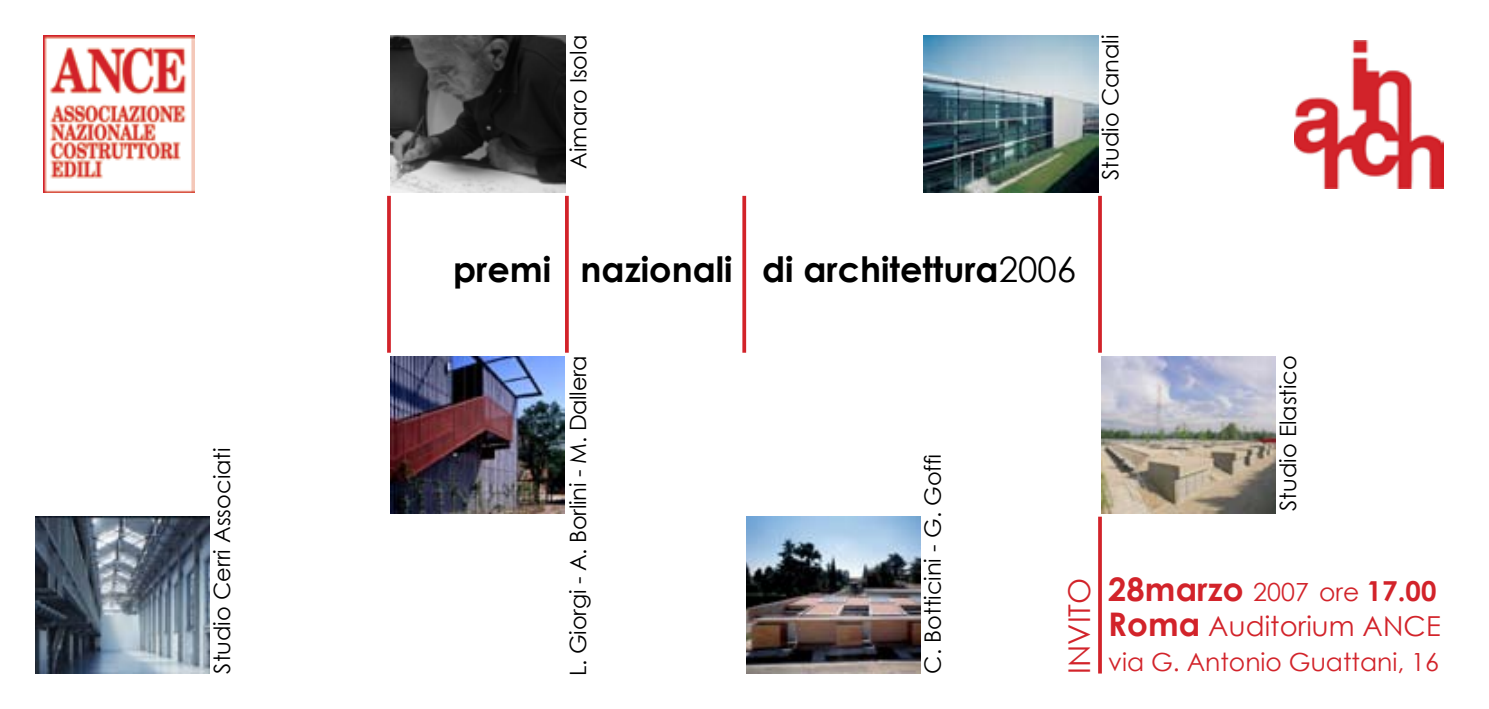
<style>
.page{position:relative;width:1489px;height:709px;background:#fff}
.page>*{position:absolute;margin:0;border:0;box-sizing:border-box;transform-origin:0 0}
.t1{font:700 35px "Century Gothic";color:#000}
.t2{font:700 32.5px "Century Gothic";letter-spacing:.005em;color:#d2232a}
.t3{font:30px "Century Gothic";color:#d2232a}
.t4{font:27.5px "Century Gothic";letter-spacing:.005em;color:#d2232a}
.t5{font:25px "Century Gothic";color:#d2232a}
.t6{font:22.5px "Century Gothic";color:#000}
.s1{font-weight:400}
.s2{font-weight:400;font-size:25px}
.s3{font-size:27.5px}
.s4{font-weight:700;font-size:32.5px}
</style>
<div class="page">
<hr style="left:565px;top:196px;width:3px;height:157px;background:#d2232a">
<svg style="left:742px;top:196px;width:4px;height:157px"></svg>
<hr style="left:1098px;top:196px;width:3px;height:157px;background:#d2232a">
<img style="left:746px;top:516px;width:174px;height:157px">
<img style="left:923px;top:35px;width:175px;height:157px">
<img style="left:35px;top:516px;width:174px;height:157px">
<img style="left:1101px;top:356px;width:174px;height:157px">
<img style="left:391px;top:356px;width:174px;height:157px">
<img style="left:391px;top:35px;width:174px;height:157px">
<img style="left:44px;top:36px;width:151px;height:156px">
<img style="left:1294px;top:40px;width:149px;height:148px">
<svg style="left:387px;top:196px;width:4px;height:157px"></svg>
<hr style="left:1098px;top:516px;width:3px;height:157px;background:#d2232a">
<p class="t6" style="left:206px;top:673px;width:227px;rotate:-90deg">Studio Cerri Associati</p>
<p class="t6" style="left:562px;top:169px;width:135px;rotate:-90deg">Aimaro Isola</p>
<p class="t6" style="left:1094px;top:180px;width:147px;rotate:-90deg">Studio Canali</p>
<h1 class="t1" style="left:453px;top:243px;width:624px">premi nazionali di architettura<span class="s1">2006</span></h1>
<p class="t6" style="left:562px;top:676px;width:322px;rotate:-90deg">L. Giorgi - A. Borlini - M. Dallera</p>
<p class="t6" style="left:916px;top:673px;width:221px;rotate:-90deg">C. Botticini - G. Goffi</p>
<p class="t6" style="left:1272px;top:511px;width:157px;rotate:-90deg">Studio Elastico</p>
<h3 class="t3" style="left:1058px;top:673px;width:97px;rotate:-90deg">INVITO</h3>
<h2 class="t2" style="left:1108px;top:565px;width:330px">28marzo <span class="s2">2007 ore</span> <span class="s3">17.00</span></h2>
<p class="t4" style="left:1108px;top:607px;width:334px"><span class="s4">Roma</span> Auditorium ANCE</p>
<p class="t5" style="left:1108px;top:645px;width:332px">via G. Antonio Guattani, 16</p>
</div>
